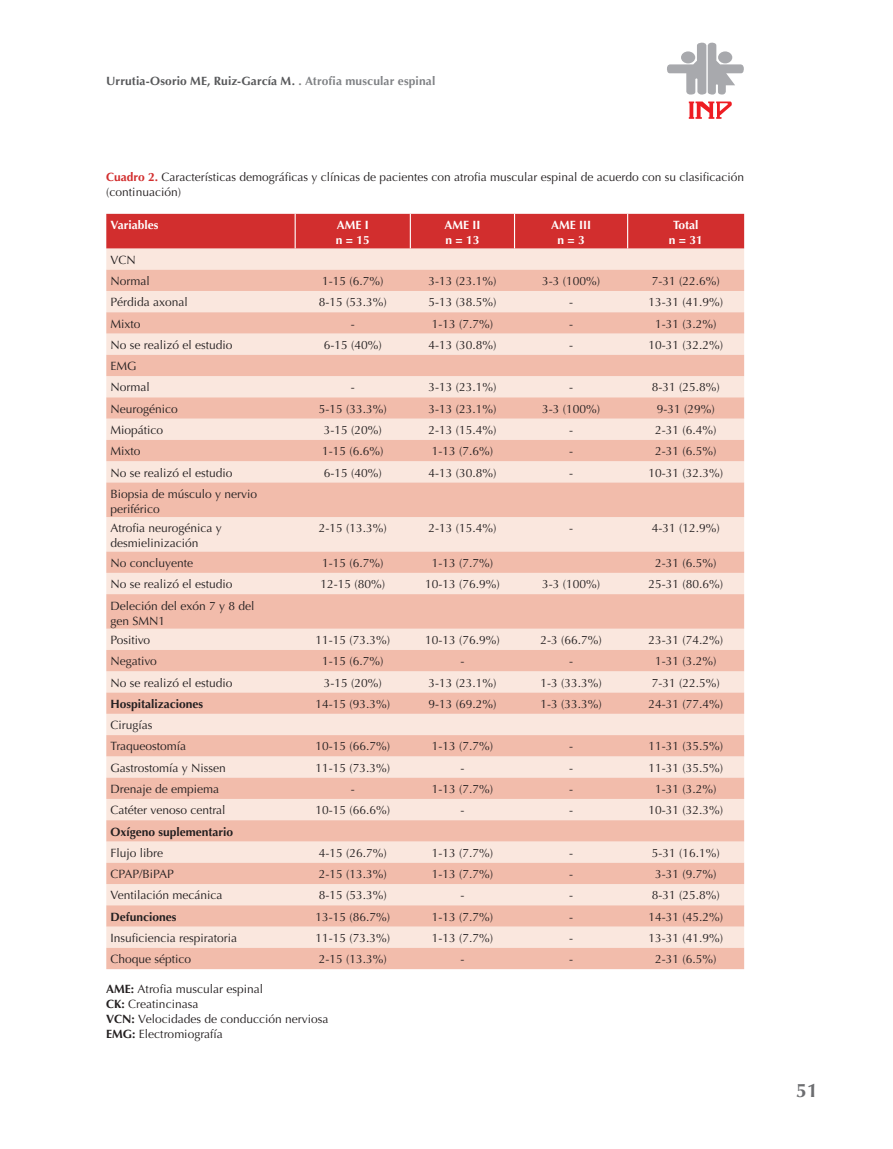
<style>
.page{position:relative;width:893px;height:1149px;background:#fff}
.page>*{position:absolute;margin:0;border:0;box-sizing:border-box;transform-origin:0 0}
.t1{font:700 19.5px "Optima";color:#6c6d70}
.t2{font:12px/15px "Optima";color:#231f20}
.t3{font:700 12px "Optima";letter-spacing:.01em;color:#57585a}
.t4{font:700 12px "Optima";color:#231f20}
.t5{font:700 12px/15px "Optima";color:#fff}
.s1{color:#808285}
.s2{font-weight:700;color:#d22e2e}
.s3{font-weight:700}
</style>
<div class="page">
<svg style="left:689px;top:101px;width:43px;height:18px"></svg>
<svg style="left:667px;top:43px;width:77px;height:52px"></svg>
<div style="left:718px;top:51px;width:14px;height:12px;background:#a8a9ad;border-radius:50%"></div>
<div style="left:106px;top:248px;width:638px;height:21px;background:#fae7de"></div>
<svg style="left:106px;top:269px;width:638px;height:699px;background:#f5d0c3"></svg>
<div style="left:106px;top:214px;width:638px;height:34px;background:#d22e2e"></div>
<hr style="left:295px;top:214px;width:1px;height:34px;background:#fff">
<hr style="left:410px;top:214px;width:1px;height:34px;background:#fff">
<hr style="left:514px;top:214px;width:1px;height:34px;background:#fff">
<hr style="left:627px;top:214px;width:1px;height:34px;background:#fff">
<p class="t3" style="left:106px;top:74px;width:331px">Urrutia-Osorio ME, Ruiz-García M. <span class="s1">. Atrofia muscular espinal</span></p>
<p class="t2" style="left:106px;top:170px;width:639px"><span class="s2">Cuadro 2.</span> Características demográficas y clínicas de pacientes con atrofia muscular espinal de acuerdo con su clasificación (continuación)</p>
<p class="t5" style="left:111px;top:218px;width:50px">Variables</p>
<p class="t5" style="left:336px;top:218px;width:35px">AME I n = 15</p>
<p class="t5" style="left:444px;top:218px;width:37px">AME II n = 13</p>
<p class="t5" style="left:551px;top:218px;width:41px;text-align:center">AME III n = 3</p>
<p class="t5" style="left:669px;top:218px;width:35px;text-align:center">Total n = 31</p>
<p class="t2" style="left:111px;top:249px;width:41px;line-height:21.3px">VCN<br>Normal</p>
<p class="t2" style="left:322px;top:273px;width:63px">1-15 (6.7%)</p>
<p class="t2" style="left:428px;top:273px;width:70px">3-13 (23.1%)</p>
<p class="t2" style="left:542px;top:273px;width:60px">3-3 (100%)</p>
<p class="t2" style="left:652px;top:273px;width:70px">7-31 (22.6%)</p>
<p class="t2" style="left:111px;top:295px;width:79px">Pérdida axonal</p>
<p class="t2" style="left:319px;top:295px;width:70px">8-15 (53.3%)</p>
<p class="t2" style="left:428px;top:295px;width:70px">5-13 (38.5%)</p>
<p class="t2" style="left:569px;top:295px;width:5px">-</p>
<p class="t2" style="left:648px;top:295px;width:76px">13-31 (41.9%)</p>
<p class="t2" style="left:111px;top:316px;width:32px">Mixto</p>
<p class="t2" style="left:351px;top:316px;width:5px">-</p>
<p class="t2" style="left:432px;top:316px;width:63px">1-13 (7.7%)</p>
<p class="t2" style="left:569px;top:316px;width:5px">-</p>
<p class="t2" style="left:655px;top:316px;width:63px">1-31 (3.2%)</p>
<p class="t2" style="left:111px;top:337px;width:124px">No se realizó el estudio</p>
<p class="t2" style="left:324px;top:337px;width:60px">6-15 (40%)</p>
<p class="t2" style="left:428px;top:337px;width:70px">4-13 (30.8%)</p>
<p class="t2" style="left:569px;top:337px;width:5px">-</p>
<p class="t2" style="left:648px;top:337px;width:76px">10-31 (32.2%)</p>
<p class="t2" style="left:111px;top:355px;width:41px;line-height:21.3px">EMG<br>Normal</p>
<p class="t2" style="left:351px;top:380px;width:5px">-</p>
<p class="t2" style="left:428px;top:380px;width:70px">3-13 (23.1%)</p>
<p class="t2" style="left:569px;top:380px;width:5px">-</p>
<p class="t2" style="left:652px;top:380px;width:70px">8-31 (25.8%)</p>
<p class="t2" style="left:111px;top:401px;width:69px">Neurogénico</p>
<p class="t2" style="left:319px;top:401px;width:70px">5-15 (33.3%)</p>
<p class="t2" style="left:428px;top:401px;width:70px">3-13 (23.1%)</p>
<p class="t2" style="left:542px;top:401px;width:60px">3-3 (100%)</p>
<p class="t2" style="left:657px;top:401px;width:60px">9-31 (29%)</p>
<p class="t2" style="left:111px;top:422px;width:54px">Miopático</p>
<p class="t2" style="left:324px;top:422px;width:60px">3-15 (20%)</p>
<p class="t2" style="left:428px;top:422px;width:70px">2-13 (15.4%)</p>
<p class="t2" style="left:569px;top:422px;width:5px">-</p>
<p class="t2" style="left:655px;top:422px;width:63px">2-31 (6.4%)</p>
<p class="t2" style="left:111px;top:443px;width:32px">Mixto</p>
<p class="t2" style="left:322px;top:443px;width:63px">1-15 (6.6%)</p>
<p class="t2" style="left:432px;top:443px;width:63px">1-13 (7.6%)</p>
<p class="t2" style="left:569px;top:443px;width:5px">-</p>
<p class="t2" style="left:655px;top:443px;width:63px">2-31 (6.5%)</p>
<p class="t2" style="left:111px;top:465px;width:124px">No se realizó el estudio</p>
<p class="t2" style="left:324px;top:465px;width:60px">6-15 (40%)</p>
<p class="t2" style="left:428px;top:465px;width:70px">4-13 (30.8%)</p>
<p class="t2" style="left:569px;top:465px;width:5px">-</p>
<p class="t2" style="left:648px;top:465px;width:76px">10-31 (32.3%)</p>
<p class="t2" style="left:111px;top:486px;width:148px">Biopsia de músculo y nervio periférico</p>
<p class="t2" style="left:111px;top:521px;width:113px">Atrofia neurogénica y desmielinización</p>
<p class="t2" style="left:319px;top:521px;width:70px">2-15 (13.3%)</p>
<p class="t2" style="left:428px;top:521px;width:70px">2-13 (15.4%)</p>
<p class="t2" style="left:569px;top:521px;width:5px">-</p>
<p class="t2" style="left:652px;top:521px;width:70px">4-31 (12.9%)</p>
<p class="t2" style="left:111px;top:555px;width:84px">No concluyente</p>
<p class="t2" style="left:322px;top:555px;width:63px">1-15 (6.7%)</p>
<p class="t2" style="left:432px;top:555px;width:63px">1-13 (7.7%)</p>
<p class="t2" style="left:655px;top:555px;width:63px">2-31 (6.5%)</p>
<p class="t2" style="left:111px;top:576px;width:124px">No se realizó el estudio</p>
<p class="t2" style="left:320px;top:576px;width:66px">12-15 (80%)</p>
<p class="t2" style="left:425px;top:576px;width:76px">10-13 (76.9%)</p>
<p class="t2" style="left:542px;top:576px;width:60px">3-3 (100%)</p>
<p class="t2" style="left:648px;top:576px;width:76px">25-31 (80.6%)</p>
<p class="t2" style="left:111px;top:598px;width:146px">Deleción del exón 7 y 8 del gen SMN1</p>
<p class="t2" style="left:111px;top:632px;width:41px">Positivo</p>
<p class="t2" style="left:315px;top:632px;width:76px">11-15 (73.3%)</p>
<p class="t2" style="left:425px;top:632px;width:76px">10-13 (76.9%)</p>
<p class="t2" style="left:540px;top:632px;width:63px">2-3 (66.7%)</p>
<p class="t2" style="left:648px;top:632px;width:76px">23-31 (74.2%)</p>
<p class="t2" style="left:111px;top:653px;width:48px">Negativo</p>
<p class="t2" style="left:322px;top:653px;width:63px">1-15 (6.7%)</p>
<p class="t2" style="left:460px;top:653px;width:5px">-</p>
<p class="t2" style="left:569px;top:653px;width:5px">-</p>
<p class="t2" style="left:655px;top:653px;width:63px">1-31 (3.2%)</p>
<p class="t2" style="left:111px;top:675px;width:124px">No se realizó el estudio</p>
<p class="t2" style="left:324px;top:675px;width:60px">3-15 (20%)</p>
<p class="t2" style="left:428px;top:675px;width:70px">3-13 (23.1%)</p>
<p class="t2" style="left:540px;top:675px;width:63px">1-3 (33.3%)</p>
<p class="t2" style="left:652px;top:675px;width:70px">7-31 (22.5%)</p>
<p class="t4" style="left:111px;top:696px;width:94px">Hospitalizaciones</p>
<p class="t2" style="left:315px;top:696px;width:76px">14-15 (93.3%)</p>
<p class="t2" style="left:428px;top:696px;width:70px">9-13 (69.2%)</p>
<p class="t2" style="left:540px;top:696px;width:63px">1-3 (33.3%)</p>
<p class="t2" style="left:648px;top:696px;width:76px">24-31 (77.4%)</p>
<p class="t2" style="left:111px;top:714px;width:77px;line-height:21.3px">Cirugías<br>Traqueostomía</p>
<p class="t2" style="left:315px;top:738px;width:76px">10-15 (66.7%)</p>
<p class="t2" style="left:432px;top:738px;width:63px">1-13 (7.7%)</p>
<p class="t2" style="left:569px;top:738px;width:5px">-</p>
<p class="t2" style="left:648px;top:738px;width:76px">11-31 (35.5%)</p>
<p class="t2" style="left:111px;top:760px;width:117px">Gastrostomía y Nissen</p>
<p class="t2" style="left:315px;top:760px;width:76px">11-15 (73.3%)</p>
<p class="t2" style="left:460px;top:760px;width:5px">-</p>
<p class="t2" style="left:569px;top:760px;width:5px">-</p>
<p class="t2" style="left:648px;top:760px;width:76px">11-31 (35.5%)</p>
<p class="t2" style="left:111px;top:781px;width:110px">Drenaje de empiema</p>
<p class="t2" style="left:351px;top:781px;width:5px">-</p>
<p class="t2" style="left:432px;top:781px;width:63px">1-13 (7.7%)</p>
<p class="t2" style="left:569px;top:781px;width:5px">-</p>
<p class="t2" style="left:655px;top:781px;width:63px">1-31 (3.2%)</p>
<p class="t2" style="left:111px;top:802px;width:117px">Catéter venoso central</p>
<p class="t2" style="left:315px;top:802px;width:76px">10-15 (66.6%)</p>
<p class="t2" style="left:460px;top:802px;width:5px">-</p>
<p class="t2" style="left:569px;top:802px;width:5px">-</p>
<p class="t2" style="left:648px;top:802px;width:76px">10-31 (32.3%)</p>
<p class="t4" style="left:111px;top:824px;width:124px">Oxígeno suplementario</p>
<p class="t2" style="left:111px;top:845px;width:54px">Flujo libre</p>
<p class="t2" style="left:319px;top:845px;width:70px">4-15 (26.7%)</p>
<p class="t2" style="left:432px;top:845px;width:63px">1-13 (7.7%)</p>
<p class="t2" style="left:569px;top:845px;width:5px">-</p>
<p class="t2" style="left:652px;top:845px;width:70px">5-31 (16.1%)</p>
<p class="t2" style="left:111px;top:866px;width:65px">CPAP/BiPAP</p>
<p class="t2" style="left:319px;top:866px;width:70px">2-15 (13.3%)</p>
<p class="t2" style="left:432px;top:866px;width:63px">1-13 (7.7%)</p>
<p class="t2" style="left:569px;top:866px;width:5px">-</p>
<p class="t2" style="left:655px;top:866px;width:63px">3-31 (9.7%)</p>
<p class="t2" style="left:111px;top:887px;width:114px">Ventilación mecánica</p>
<p class="t2" style="left:319px;top:887px;width:70px">8-15 (53.3%)</p>
<p class="t2" style="left:460px;top:887px;width:5px">-</p>
<p class="t2" style="left:569px;top:887px;width:5px">-</p>
<p class="t2" style="left:652px;top:887px;width:70px">8-31 (25.8%)</p>
<p class="t4" style="left:111px;top:909px;width:67px">Defunciones</p>
<p class="t2" style="left:315px;top:909px;width:76px">13-15 (86.7%)</p>
<p class="t2" style="left:432px;top:909px;width:63px">1-13 (7.7%)</p>
<p class="t2" style="left:569px;top:909px;width:5px">-</p>
<p class="t2" style="left:648px;top:909px;width:76px">14-31 (45.2%)</p>
<p class="t2" style="left:111px;top:930px;width:128px">Insuficiencia respiratoria</p>
<p class="t2" style="left:315px;top:930px;width:76px">11-15 (73.3%)</p>
<p class="t2" style="left:432px;top:930px;width:63px">1-13 (7.7%)</p>
<p class="t2" style="left:569px;top:930px;width:5px">-</p>
<p class="t2" style="left:648px;top:930px;width:76px">13-31 (41.9%)</p>
<p class="t2" style="left:111px;top:951px;width:82px">Choque séptico</p>
<p class="t2" style="left:319px;top:951px;width:70px">2-15 (13.3%)</p>
<p class="t2" style="left:460px;top:951px;width:5px">-</p>
<p class="t2" style="left:569px;top:951px;width:5px">-</p>
<p class="t2" style="left:655px;top:951px;width:63px">2-31 (6.5%)</p>
<p class="t2" style="left:106px;top:981px;width:224px"><span class="s3">AME:</span> Atrofia muscular espinal<br><span class="s3">CK:</span> Creatincinasa<br><span class="s3">VCN:</span> Velocidades de conducción nerviosa<br><span class="s3">EMG:</span> Electromiografía</p>
<h1 class="t1" style="left:796px;top:1079px;width:23px">51</h1>
</div>
